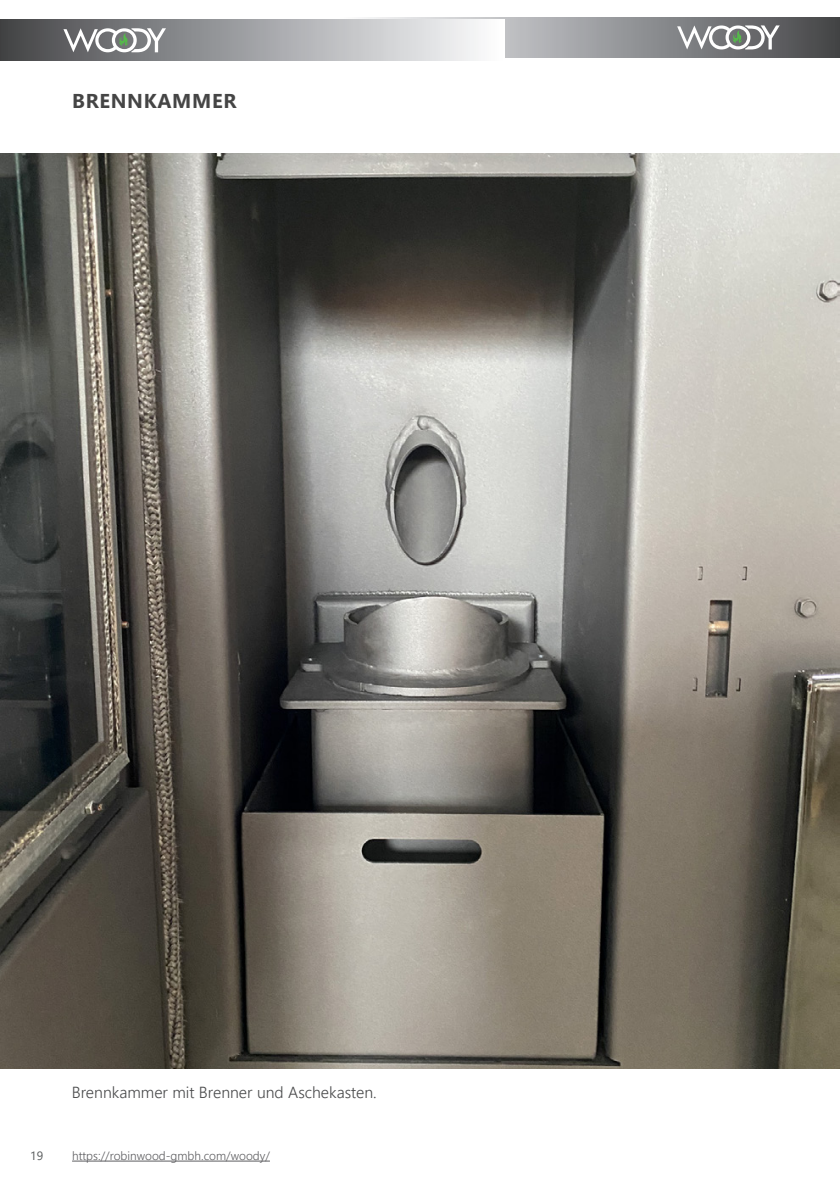
<style>
.page{position:relative;width:840px;height:1191px;background:#fff}
.page>*{position:absolute;margin:0;border:0;box-sizing:border-box;transform-origin:0 0}
.Paragraph_Style_2{font:700 20px "Segoe UI";letter-spacing:.035em;color:#454545}
.t1{font:300 16px "Segoe UI";color:#4b4c4d}
.t2{font:300 12px "Segoe UI";color:#5e5e61}
.t3{font:12px "Segoe UI";color:#585b5c}
</style>
<div class="page">
<svg style="left:337px;top:17px;width:502px;height:41px"></svg>
<svg style="left:676px;top:25px;width:103px;height:24px"></svg>
<hr style="left:72px;top:1160px;width:198px;height:1px;background:#5e5e61">
<img style="left:0;top:153px;width:839px;height:915px">
<div style="left:0;top:20px;width:504px;height:41px;background:linear-gradient(to right,#454649,#fdfeff)"></div>
<svg style="left:63px;top:28px;width:143px;height:24px"></svg>
<p class="Paragraph_Style_2" style="left:72px;top:82px;width:166px">BRENNKAMMER</p>
<p class="t1" style="left:72px;top:1077px;width:306px">Brennkammer mit Brenner und Aschekasten.</p>
<p class="t3" style="left:30px;top:1144px;width:14px">19</p>
<p class="t2" style="left:72px;top:1144px;width:199px">https://robinwood-gmbh.com/woody/</p>
</div>
